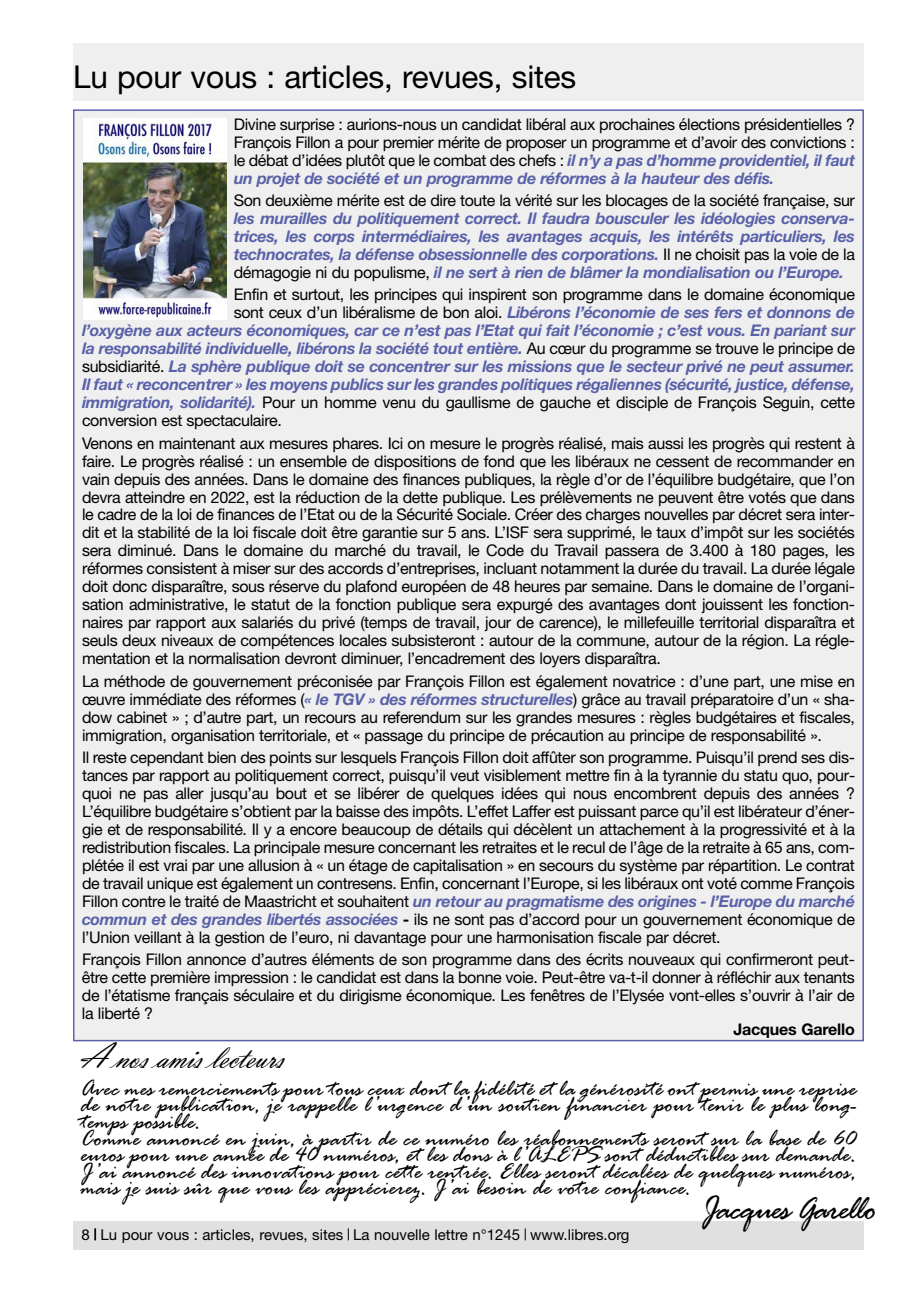
<style>
.page{position:relative;width:920px;height:1290px;background:#fff}
.page>*{position:absolute;margin:0;border:0;box-sizing:border-box;transform-origin:0 0}
.t1{font:36px "Vladimir Script";letter-spacing:-.045em;color:#000}
.t2{font:italic 36px "Rage";letter-spacing:-.05em;color:#000}
.t3{font:31.5px "Helvetica Neue";letter-spacing:-.005em;color:#000}
.t4{font:italic 24px "Rage";color:#000}
.t5{font:16.05px/18px "Helvetica Neue";letter-spacing:-.02em;color:#000;text-align:justify}
.t6{font:italic 700 16.05px/18px "Helvetica Neue";letter-spacing:-.02em;color:#5961a9;text-align:justify}
.t7{font:700 16.05px "Helvetica Neue";letter-spacing:-.01em;color:#000}
.t8{font:15px "Helvetica Neue";color:#000}
.s1{font-weight:700;font-style:italic;color:#5961a9}
.s2{font-weight:400;font-style:normal;color:#000}
.s3{font-weight:700}
</style>
<div class="page">
<div style="left:73px;top:1222px;width:791px;height:28px;background:#e0e0e0"></div>
<svg style="left:525px;top:1228px;width:1px;height:12px"></svg>
<svg style="left:94px;top:1228px;width:2px;height:12px"></svg>
<svg style="left:348px;top:1228px;width:1px;height:12px"></svg>
<div style="left:73px;top:43px;width:791px;height:57px;background:#efefef"></div>
<div style="left:75px;top:111px;width:787px;height:929px;background:#efefef"></div>
<img style="left:84px;top:118px;width:142px;height:202px">
<h2 class="t3" style="left:73px;top:66px;width:505px">Lu pour vous : articles, revues, sites</h2>
<p class="t5" style="left:234px;top:117px;width:623px">Divine surprise : aurions-nous un candidat libéral aux prochaines élections présidentielles ?<br>François Fillon a pour premier mérite de proposer un programme et d’avoir des convictions : le débat d’idées plutôt que le combat des chefs : <span class="s1">il n’y a pas d’homme providentiel, il faut un projet de société et un programme de réformes à la hauteur des défis.</span></p>
<p class="t5" style="left:234px;top:193px;width:623px">Son deuxième mérite est de dire toute la vérité sur les blocages de la société française, sur</p>
<p class="t6" style="left:234px;top:211px;width:623px">les murailles du politiquement correct. Il faudra bousculer les idéologies conserva&shy;trices, les corps intermédiaires, les avantages acquis, les intérêts particuliers, les technocrates, la défense obsessionnelle des corporations. <span class="s2">Il ne choisit pas la voie de la démagogie ni du populisme,</span> il ne sert à rien de blâmer la mondialisation ou l’Europe.</p>
<p class="t5" style="left:234px;top:287px;width:623px">Enfin et surtout, les principes qui inspirent son programme dans le domaine économique</p>
<p class="t6" style="left:234px;top:305px;width:623px"><span class="s2">sont ceux d’un libéralisme de bon aloi.</span> Libérons l’économie de ses fers et donnons de</p>
<p class="t6" style="left:82px;top:323px;width:774px">l’oxygène aux acteurs économiques, car ce n’est pas l’Etat qui fait l’économie ; c’est vous. En pariant sur</p>
<p class="t6" style="left:82px;top:341px;width:774px">la responsabilité individuelle, libérons la société tout entière. <span class="s2">Au cœur du programme se trouve le principe de</span></p>
<p class="t6" style="left:82px;top:359px;width:774px"><span class="s2">subsidiarité.</span> La sphère publique doit se concentrer sur les missions que le secteur privé ne peut assumer.</p>
<p class="t6" style="left:82px;top:377px;width:774px">Il faut « reconcentrer » les moyens publics sur les grandes politiques régaliennes (sécurité, justice, défense,</p>
<p class="t5" style="left:82px;top:395px;width:774px"><span class="s1">immigration, solidarité).</span> Pour un homme venu du gaullisme de gauche et disciple de François Seguin, cette</p>
<p class="t5" style="left:82px;top:413px;width:201px">conversion est spectaculaire.</p>
<p class="t5" style="left:82px;top:435px;width:774px">Venons en maintenant aux mesures phares. Ici on mesure le progrès réalisé, mais aussi les progrès qui restent à faire. Le progrès réalisé : un ensemble de dispositions de fond que les libéraux ne cessent de recommander en vain depuis des années. Dans le domaine des finances publiques, la règle d’or de l’équilibre budgétaire, que l’on devra atteindre en 2022, est la réduction de la dette publique. Les prélèvements ne peuvent être votés que dans le cadre de la loi de finances de l’Etat ou de la Sécurité Sociale. Créer des charges nouvelles par décret sera inter&shy;dit et la stabilité de la loi fiscale doit être garantie sur 5 ans. L’ISF sera supprimé, le taux d’impôt sur les sociétés sera diminué. Dans le domaine du marché du travail, le Code du Travail passera de 3.400 à 180 pages, les réformes consistent à miser sur des accords d’entreprises, incluant notamment la durée du travail. La durée légale doit donc disparaître, sous réserve du plafond européen de 48 heures par semaine. Dans le domaine de l’organi&shy;sation administrative, le statut de la fonction publique sera expurgé des avantages dont jouissent les fonction&shy;naires par rapport aux salariés du privé (temps de travail, jour de carence), le millefeuille territorial disparaîtra et seuls deux niveaux de compétences locales subsisteront : autour de la commune, autour de la région. La régle&shy;mentation et la normalisation devront diminuer, l’encadrement des loyers disparaîtra.</p>
<p class="t5" style="left:82px;top:673px;width:774px">La méthode de gouvernement préconisée par François Fillon est également novatrice : d’une part, une mise en œuvre immédiate des réformes (<span class="s1">« le TGV » des réformes structurelles</span>) grâce au travail préparatoire d’un « sha&shy;dow cabinet » ; d’autre part, un recours au referendum sur les grandes mesures : règles budgétaires et fiscales, immigration, organisation territoriale, et « passage du principe de précaution au principe de responsabilité ».</p>
<p class="t5" style="left:82px;top:750px;width:775px">Il reste cependant bien des points sur lesquels François Fillon doit affûter son programme. Puisqu’il prend ses dis&shy;tances par rapport au politiquement correct, puisqu’il veut visiblement mettre fin à la tyrannie du statu quo, pour&shy;quoi ne pas aller jusqu’au bout et se libérer de quelques idées qui nous encombrent depuis des années ?<br>L’équilibre budgétaire s’obtient par la baisse des impôts. L’effet Laffer est puissant parce qu’il est libérateur d’éner&shy;gie et de responsabilité. Il y a encore beaucoup de détails qui décèlent un attachement à la progressivité et à la redistribution fiscales. La principale mesure concernant les retraites et le recul de l’âge de la retraite à 65 ans, com&shy;plétée il est vrai par une allusion à « un étage de capitalisation » en secours du système par répartition. Le contrat de travail unique est également un contresens. Enfin, concernant l’Europe, si les libéraux ont voté comme François Fillon contre le traité de Maastricht et souhaitent <span class="s1">un retour au pragmatisme des origines - l’Europe du marché commun et des grandes libertés associées</span> <span class="s3">-</span> ils ne sont pas d’accord pour un gouvernement économique de l’Union veillant à la gestion de l’euro, ni davantage pour une harmonisation fiscale par décret.</p>
<p class="t5" style="left:82px;top:952px;width:774px">François Fillon annonce d’autres éléments de son programme dans des écrits nouveaux qui confirmeront peut&shy;être cette première impression : le candidat est dans la bonne voie. Peut-être va-t-il donner à réfléchir aux tenants de l’étatisme français séculaire et du dirigisme économique. Les fenêtres de l’Elysée vont-elles s’ouvrir à l’air de la liberté ?</p>
<p class="t7" style="left:733px;top:1024px;width:123px">Jacques Garello</p>
<h1 class="t1" style="left:80px;top:1035px;width:206px">A nos amis lecteurs</h1>
<h3 class="t4" style="left:81px;top:1075px;width:777px">Avec mes remerciements pour tous ceux dont la fidélité et la générosité ont permis une reprise</h3>
<h3 class="t4" style="left:81px;top:1092px;width:777px">de notre publication, je rappelle l’urgence d’un soutien financier pour tenir le plus long-</h3>
<h3 class="t4" style="left:80px;top:1109px;width:122px">temps possible.</h3>
<h3 class="t4" style="left:80px;top:1125px;width:777px">Comme annoncé en juin, à partir de ce numéro les réabonnements seront sur la base de 60</h3>
<h3 class="t4" style="left:80px;top:1142px;width:777px">euros pour une année de 40 numéros, et les dons à l’ALEPS sont déductibles sur demande.</h3>
<h3 class="t4" style="left:80px;top:1158px;width:777px">J’ai annoncé des innovations pour cette rentrée. Elles seront décalées de quelques numéros,</h3>
<h3 class="t4" style="left:80px;top:1175px;width:612px">mais je suis sûr que vous les apprécierez. J’ai besoin de votre confiance.</h3>
<h1 class="t2" style="left:701px;top:1190px;width:177px">Jacques Garello</h1>
<p class="t8" style="left:82px;top:1230px;width:549px">8 Lu pour vous : articles, revues, sites La nouvelle lettre n°1245 www.libres.org</p>
</div>
